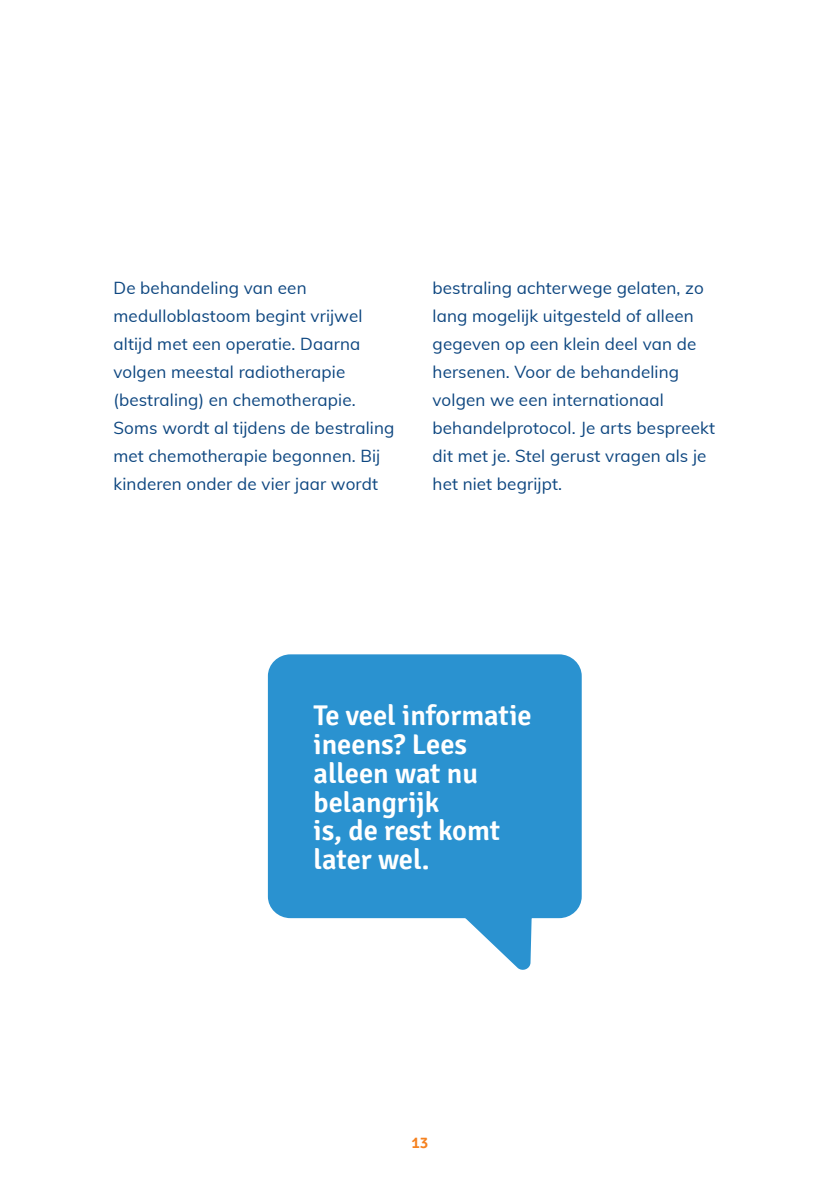
<style>
.page{position:relative;width:840px;height:1191px;background:#fff}
.page>*{position:absolute;margin:0;border:0;box-sizing:border-box;transform-origin:0 0}
.t1{font:600 28.4px/28.8px "Signika";color:#fff}
.t2{font:17px/28px "Muli";letter-spacing:.01em;color:#0d4680}
.t3{font:600 16px "Signika";color:#f58220}
</style>
<div class="page">
<svg style="left:267px;top:654px;width:315px;height:315px;background:#4aa2d7"></svg>
<p class="t2" style="left:113px;top:273px;width:282px">De behandeling van een medulloblastoom begint vrijwel altijd met een operatie. Daarna volgen meestal radiotherapie (bestraling) en chemotherapie.<br>Soms wordt al tijdens de bestraling met chemotherapie begonnen. Bij kinderen onder de vier jaar wordt</p>
<p class="t2" style="left:432px;top:273px;width:284px">bestraling achterwege gelaten, zo lang mogelijk uitgesteld of alleen gegeven op een klein deel van de hersenen. Voor de behandeling volgen we een internationaal behandelprotocol. Je arts bespreekt dit met je. Stel gerust vragen als je het niet begrijpt.</p>
<h1 class="t1" style="left:313px;top:701px;width:219px">Te veel informatie ineens? Lees alleen wat nu belangrijk<br>is, de rest komt later wel.</h1>
<p class="t3" style="left:411px;top:1133px;width:18px">13</p>
</div>
